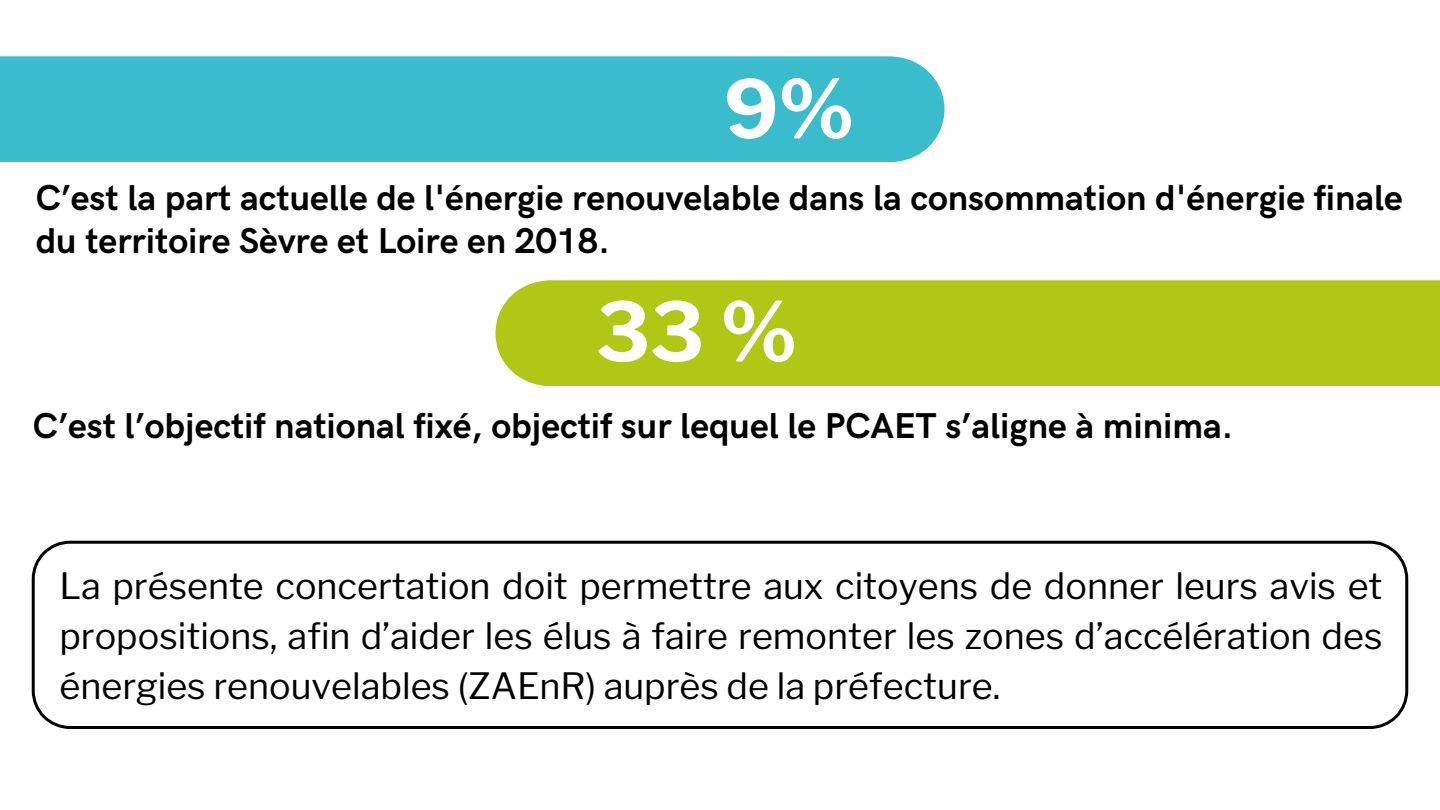
<style>
.page{position:relative;width:1440px;height:810px;background:#fff}
.page>*{position:absolute;margin:0;border:0;box-sizing:border-box;transform-origin:0 0}
.t1{font:700 81px "Libre Franklin";color:#fff}
.t2{font:700 80px "Libre Franklin";color:#fff}
.t3{font:36px/50.2px "Libre Franklin";color:#000;text-align:justify}
.t4{font:700 36px/42.8px "HK Grotesk";color:#000}
</style>
<div class="page">
<div style="left:0;top:56px;width:944px;height:106px;background:#3bbccc"></div>
<div style="left:496px;top:280px;width:944px;height:106px;background:#afc816"></div>
<svg style="left:32px;top:541px;width:1376px;height:188px"></svg>
<h1 class="t2" style="left:724px;top:61px;width:132px">9%</h1>
<h2 class="t4" style="left:36px;top:178px;width:1369px">C’est la part actuelle de l'énergie renouvelable dans la consommation d'énergie finale du territoire Sèvre et Loire en 2018.</h2>
<h1 class="t1" style="left:596px;top:283px;width:203px">33 %</h1>
<h2 class="t4" style="left:33px;top:406px;width:1202px">C’est l’objectif national fixé, objectif sur lequel le PCAET s’aligne à minima.</h2>
<p class="t3" style="left:59px;top:560px;width:1325px">La présente concertation doit permettre aux citoyens de donner leurs avis et propositions, afin d’aider les élus à faire remonter les zones d’accélération des énergies renouvelables (ZAEnR) auprès de la préfecture.</p>
</div>
